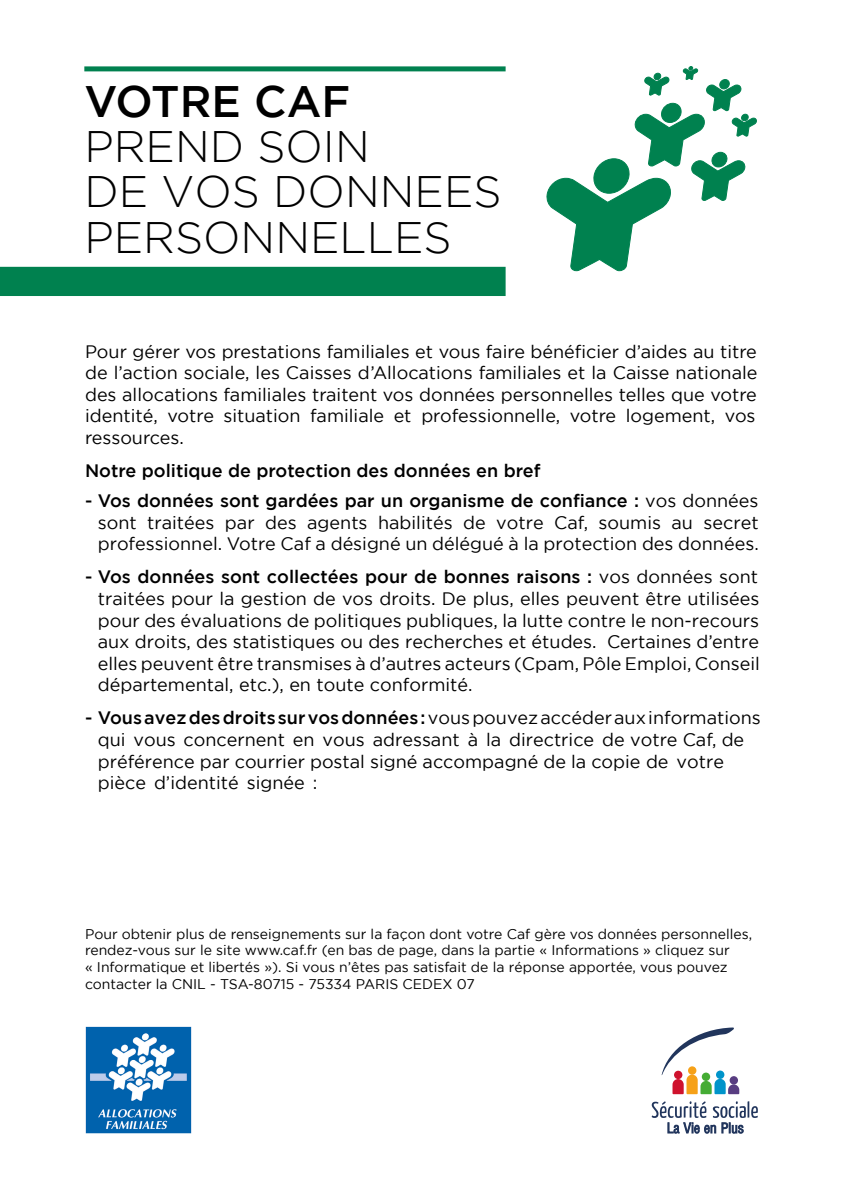
<style>
.page{position:relative;width:842px;height:1191px;background:#fff}
.page>*{position:absolute;margin:0;border:0;box-sizing:border-box;transform-origin:0 0}
.t1{font:300 44px/45.5px "Gotham";color:#000}
.t2{font:500 44px "Gotham";color:#000}
.t3{font:18px/21.6px "Gotham";color:#000;text-align:justify}
.t4{font:500 18px "Gotham";color:#000}
.t5{font:14px/16.8px "Gotham";color:#000}
.s1{font-weight:500}
</style>
<div class="page">
<div style="left:0;top:267px;width:506px;height:29px;background:#00814f"></div>
<div style="left:84px;top:66px;width:422px;height:5px;background:#00814f"></div>
<svg style="left:546px;top:66px;width:211px;height:206px"></svg>
<svg style="left:661px;top:1027px;width:78px;height:67px"></svg>
<svg style="left:652px;top:1101px;width:106px;height:32px"></svg>
<img style="left:85px;top:1026px;width:107px;height:107px">
<h1 class="t2" style="left:84px;top:77px;width:267px">VOTRE CAF</h1>
<h1 class="t1" style="left:84px;top:124px;width:419px">PREND SOIN<br>DE VOS DONNEES<br>PERSONNELLES</h1>
<p class="t3" style="left:85px;top:340px;width:674px">Pour gérer vos prestations familiales et vous faire bénéficier d’aides au titre de l’action sociale, les Caisses d’Allocations familiales et la Caisse nationale des allocations familiales traitent vos données personnelles telles que votre identité, votre situation familiale et professionnelle, votre logement, vos ressources.</p>
<p class="t4" style="left:85px;top:460px;width:457px">Notre politique de protection des données en bref</p>
<p class="t3" style="left:98px;top:490px;width:662px;text-indent:-13px"><span class="s1">- Vos données sont gardées par un organisme de confiance :</span> vos données sont traitées par des agents habilités de votre Caf, soumis au secret professionnel. Votre Caf a désigné un délégué à la protection des données.</p>
<p class="t3" style="left:98px;top:566px;width:664px;text-indent:-13px"><span class="s1">- Vos données sont collectées pour de bonnes raisons :</span> vos données sont traitées pour la gestion de vos droits. De plus, elles peuvent être utilisées pour des évaluations de politiques publiques, la lutte contre le non-recours aux droits, des statistiques ou des recherches et études. Certaines d’entre elles peuvent être transmises à d’autres acteurs (Cpam, Pôle Emploi, Conseil départemental, etc.), en toute conformité.</p>
<p class="t3" style="left:98px;top:707px;width:665px;text-align:left;text-indent:-13px"><span class="s1">- Vous avez des droits sur vos données :</span>vous pouvez accéder aux informations qui vous concernent en vous adressant à la directrice de votre Caf, de préférence par courrier postal signé accompagné de la copie de votre</p>
<p class="t5" style="left:85px;top:925px;width:669px">Pour obtenir plus de renseignements sur la façon dont votre Caf gère vos données personnelles, rendez-vous sur le site www.caf.fr (en bas de page, dans la partie « Informations » cliquez sur<br>« Informatique et libertés »). Si vous n’êtes pas satisfait de la réponse apportée, vous pouvez contacter la CNIL - TSA-80715 - 75334 PARIS CEDEX 07</p>
</div>
